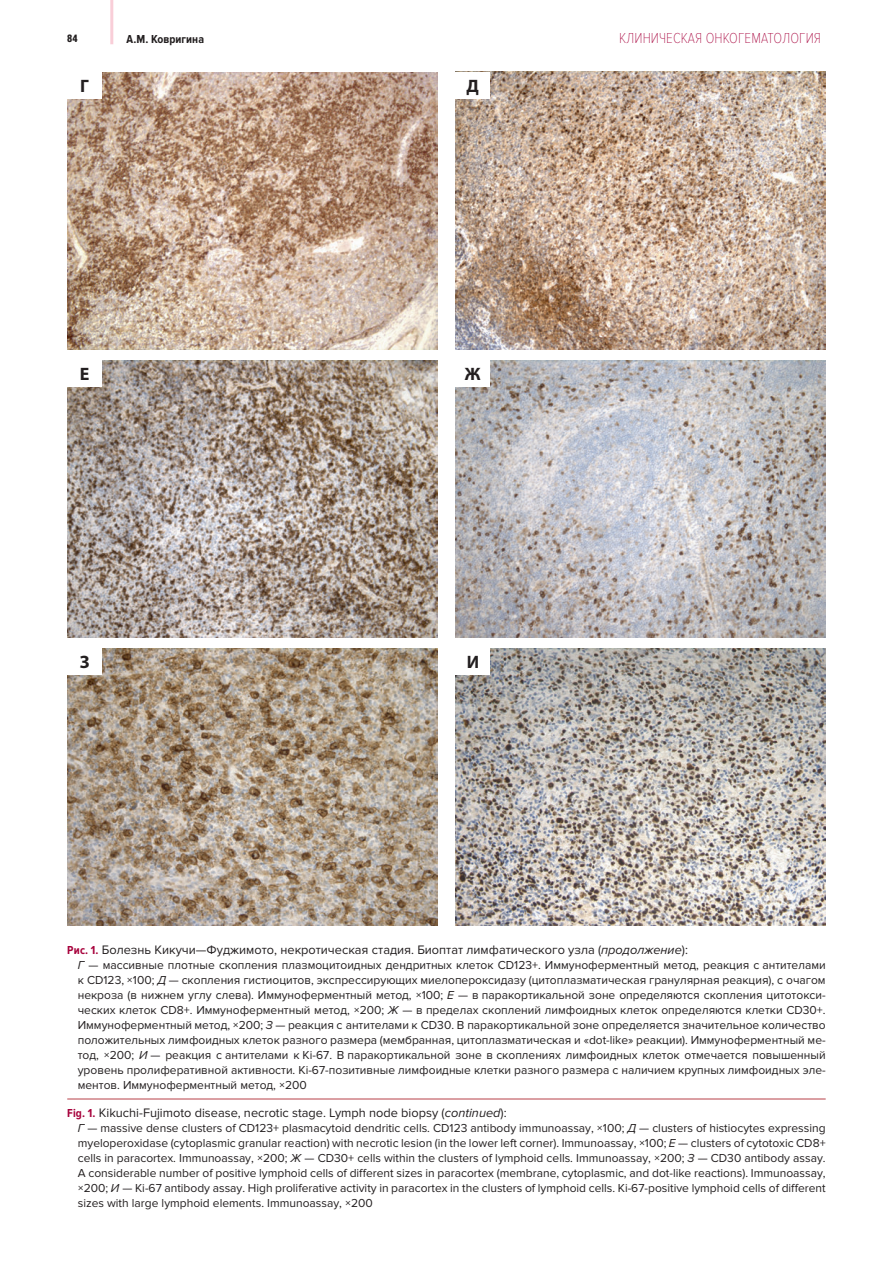
<style>
.page{position:relative;width:893px;height:1263px;background:#fff}
.page>*{position:absolute;margin:0;border:0;box-sizing:border-box;transform-origin:0 0}
.t1{font:700 18px "Myriad Pro";color:#231f20}
.t2{font:100 15px "Proxima Nova Cond";letter-spacing:.005em;color:#a7023c}
.t3{font:12.75px "Proxima Nova";color:#231f20}
.t4{font:12px/15px "Proxima Nova";color:#231f20;text-align:justify}
.t5{font:700 12px "Proxima Nova Cond";letter-spacing:.005em;color:#231f20}
.t6{font:900 10.5px "Helios Cond";color:#231f20}
.s1{font-family:"Proxima Nova Cond";font-weight:700;font-size:12px;color:#a7023c}
.s2{font-style:italic}
</style>
<div class="page">
<hr style="left:110px;top:0;width:3px;height:44px;background:#f9ced8">
<hr style="left:67px;top:1098px;width:759px;height:2px;background:#cf8086">
<img style="left:456px;top:72px;width:370px;height:278px">
<img style="left:67px;top:360px;width:370px;height:278px">
<img style="left:456px;top:648px;width:370px;height:278px">
<img style="left:455px;top:360px;width:371px;height:278px">
<img style="left:67px;top:648px;width:370px;height:278px">
<img style="left:67px;top:72px;width:370px;height:278px">
<div style="left:67px;top:72px;width:35px;height:27px;background:#fff"></div>
<div style="left:67px;top:360px;width:35px;height:27px;background:#fff"></div>
<div style="left:67px;top:648px;width:35px;height:27px;background:#fff"></div>
<div style="left:455px;top:72px;width:35px;height:27px;background:#fff"></div>
<div style="left:455px;top:360px;width:35px;height:27px;background:#fff"></div>
<div style="left:456px;top:648px;width:34px;height:27px;background:#fff"></div>
<p class="t6" style="left:67px;top:32px;width:12px">84</p>
<p class="t5" style="left:127px;top:35px;width:79px">А.М. Ковригина</p>
<p class="t2" style="left:619px;top:30px;width:203px">КЛИНИЧЕСКАЯ ОНКОГЕМАТОЛОГИЯ</p>
<h1 class="t1" style="left:80px;top:74px;width:10px">Г</h1>
<h1 class="t1" style="left:467px;top:74px;width:14px">Д</h1>
<h1 class="t1" style="left:80px;top:362px;width:11px">Е</h1>
<h1 class="t1" style="left:465px;top:362px;width:17px">Ж</h1>
<h1 class="t1" style="left:80px;top:650px;width:11px">З</h1>
<h1 class="t1" style="left:467px;top:650px;width:14px">И</h1>
<p class="t3" style="left:67px;top:942px;width:622px"><span class="s1">Рис. 1.</span> Болезнь Кикучи—Фуджимото, некротическая стадия. Биоптат лимфатического узла (<span class="s2">продолжение</span>):</p>
<p class="t4" style="left:78px;top:958px;width:749px"><span class="s2">Г</span> — массивные плотные скопления плазмоцитоидных дендритных клеток CD123+. Иммуноферментный метод, реакция с антителами к CD123, ×100; <span class="s2">Д</span> — скопления гистиоцитов, экспрессирующих миелопероксидазу (цитоплазматическая гранулярная реакция), с очагом некроза (в нижнем углу слева). Иммуноферментный метод, ×100; <span class="s2">Е</span> — в паракортикальной зоне определяются скопления цитотокси&shy;ческих клеток CD8+. Иммуноферментный метод, ×200; <span class="s2">Ж</span> — в пределах скоплений лимфоидных клеток определяются клетки CD30+.<br>Иммуноферментный метод, ×200; <span class="s2">З</span> — реакция с антителами к CD30. В паракортикальной зоне определяется значительное количество положительных лимфоидных клеток разного размера (мембранная, цитоплазматическая и «dot-like» реакции). Иммуноферментный ме&shy;тод, ×200; <span class="s2">И</span> — реакция с антителами к Ki-67. В паракортикальной зоне в скоплениях лимфоидных клеток отмечается повышенный уровень пролиферативной активности. Ki-67-позитивные лимфоидные клетки разного размера с наличием крупных лимфоидных эле&shy;ментов. Иммуноферментный метод, ×200</p>
<p class="t3" style="left:67px;top:1105px;width:441px"><span class="s1">Fig. 1.</span> Kikuchi-Fujimoto disease, necrotic stage. Lymph node biopsy (<span class="s2">continued</span>):</p>
<p class="t4" style="left:78px;top:1120px;width:749px"><span class="s2">Г</span> — massive dense clusters of CD123+ plasmacytoid dendritic cells. CD123 antibody immunoassay, ×100; <span class="s2">Д</span> — clusters of histiocytes expressing my eloperoxidase (cytoplasmic granular reaction) with necrotic lesion (in the lower left corner). Immunoassay, ×100; <span class="s2">Е</span> — clusters of cytotoxic CD8+ cells in paracortex. Immunoassay, ×200; <span class="s2">Ж</span> — CD30+ cells within the clusters of lymphoid cells. Immunoassay, ×200; <span class="s2">З</span> — CD30 antibody assay.<br>A considerable number of positive lymphoid cells of different sizes in paracortex (membrane, cytoplasmic, and dot-like reactions). Immunoassay, ×200; <span class="s2">И</span> — Ki-67 antibody assay. High proliferative activity in paracortex in the clusters of lymphoid cells. Ki-67-positive lymphoid cells of different sizes with large lymphoid elements. Immunoassay, ×200</p>
</div>
